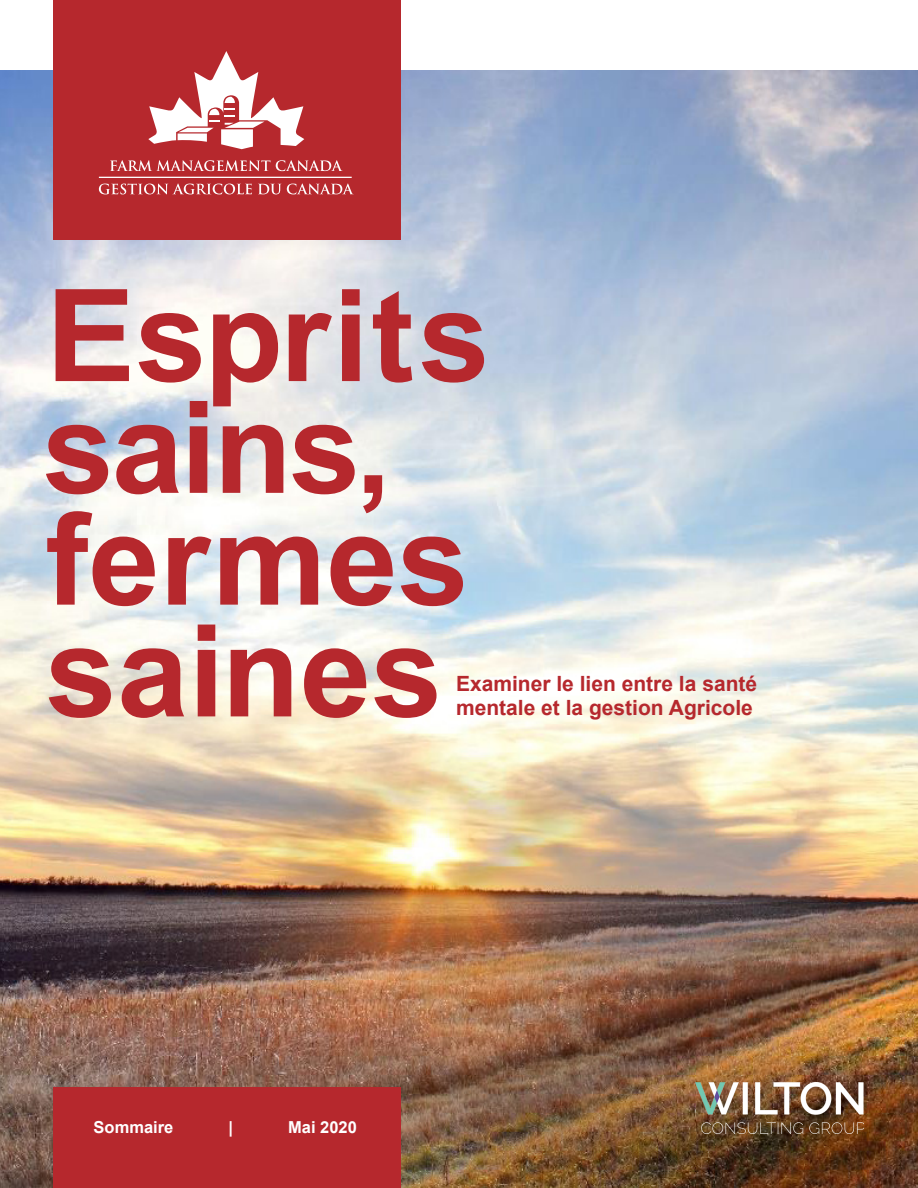
<style>
.page{position:relative;width:918px;height:1188px;background:#fff}
.page>*{position:absolute;margin:0;border:0;box-sizing:border-box;transform-origin:0 0}
.t1{font:700 128.4px/111.8px "Arial";color:#b6282d;scale:1.05 1}
.t2{font:700 21px/24px "Arial";color:#b6282d}
.t3{font:700 16.5px "Arial";color:#fff}
</style>
<div class="page">
<img style="left:0;top:71px;width:918px;height:1117px">
<img style="left:224px;top:1015px;width:694px;height:173px">
<div style="left:53px;top:1088px;width:348px;height:100px;background:#b6282d"></div>
<div style="left:53px;top:0;width:348px;height:240px;background:#b6282d"></div>
<hr style="left:99px;top:177px;width:253px;height:1px;background:#fff">
<svg style="left:110px;top:160px;width:233px;height:11px"></svg>
<svg style="left:99px;top:183px;width:153px;height:11px"></svg>
<svg style="left:259px;top:184px;width:22px;height:10px"></svg>
<svg style="left:287px;top:183px;width:66px;height:11px"></svg>
<svg style="left:148px;top:51px;width:156px;height:98px"></svg>
<img style="left:696px;top:1082px;width:168px;height:52px">
<p class="t1" style="left:43px;top:284px;width:428px">Esprits sains, fermes saines</p>
<p class="t2" style="left:456px;top:673px;width:303px">Examiner le lien entre la santé mentale et la gestion Agricole</p>
<p class="t3" style="left:94px;top:1117px;width:81px">Sommaire</p>
<p class="t3" style="left:228px;top:1117px;width:6px">|</p>
<p class="t3" style="left:288px;top:1117px;width:70px">Mai 2020</p>
</div>
